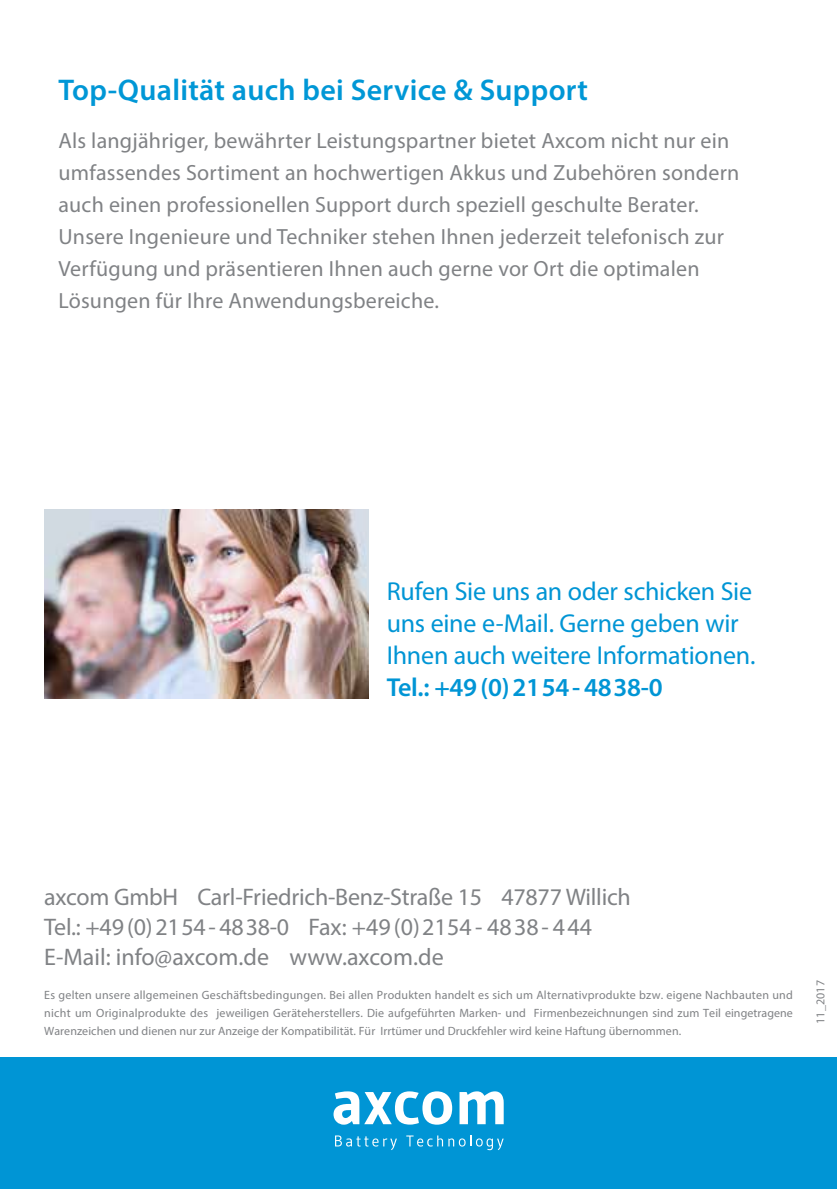
<style>
.page{position:relative;width:837px;height:1189px;background:#fff}
.page>*{position:absolute;margin:0;border:0;box-sizing:border-box;transform-origin:0 0}
.t1{font:600 30px "Myriad Pro";letter-spacing:.01em;color:#0097d6}
.t2{font:26px/32px "Myriad Pro";letter-spacing:-.005em;color:#0095d5}
.t3{font:600 26px "Myriad Pro";letter-spacing:-.01em;color:#0095d5}
.t4{font:24px/30px "Myriad Pro";letter-spacing:-.01em;color:#808285}
.t5{font:22px/32px "Myriad Pro";letter-spacing:.01em;color:#808285}
.t6{font:12px/18px "Myriad Pro";letter-spacing:.005em;color:#808285;text-align:justify}
</style>
<div class="page">
<img style="left:44px;top:509px;width:324px;height:189px">
<div style="left:0;top:1057px;width:837px;height:131px;background:#0095d5"></div>
<svg style="left:333px;top:1091px;width:119px;height:33px"></svg>
<svg style="left:459px;top:1091px;width:44px;height:33px"></svg>
<svg style="left:335px;top:1135px;width:62px;height:15px"></svg>
<svg style="left:406px;top:1135px;width:97px;height:15px"></svg>
<h1 class="t1" style="left:58px;top:70px;width:531px">Top-Qualität auch bei Service &amp; Support</h1>
<p class="t5" style="left:58px;top:124px;width:682px">Als langjähriger, bewährter Leistungspartner bietet Axcom nicht nur ein umfassendes Sortiment an hochwertigen Akkus und Zubehören sondern auch einen professionellen Support durch speziell geschulte Berater.<br>Unsere Ingenieure und Techniker stehen Ihnen jederzeit telefonisch zur Verfügung und präsentieren Ihnen auch gerne vor Ort die optimalen Lösungen für Ihre Anwendungsbereiche.</p>
<h2 class="t2" style="left:387px;top:574px;width:370px">Rufen Sie uns an oder schicken Sie uns eine e-Mail. Gerne geben wir<br>Ihnen auch weitere Informationen.</h2>
<h2 class="t3" style="left:387px;top:670px;width:277px">Tel.: +49 (0) 21 54 - 48 38-0</h2>
<h3 class="t4" style="left:44px;top:881px;width:588px">axcom GmbH Carl-Friedrich-Benz-Straße 15 47877 Willich<br>Tel.: +49 (0) 21 54 - 48 38-0 Fax: +49 (0) 21 54 - 48 38 - 4 44<br>E-Mail: info@axcom.de www.axcom.de</h3>
<p class="t6" style="left:44px;top:985px;width:750px">Es gelten unsere allgemeinen Geschäftsbedingungen. Bei allen Produkten handelt es sich um Alternativprodukte bzw. eigene Nachbauten und nicht um Originalprodukte des jeweiligen Geräteherstellers. Die aufgeführten Marken- und Firmenbezeichnungen sind zum Teil eingetragene Warenzeichen und dienen nur zur Anzeige der Kompatibilität. Für Irrtümer und Druckfehler wird keine Haftung übernommen.</p>
<p class="t6" style="left:811px;top:1023px;width:45px;rotate:-90deg">11_2017</p>
</div>
